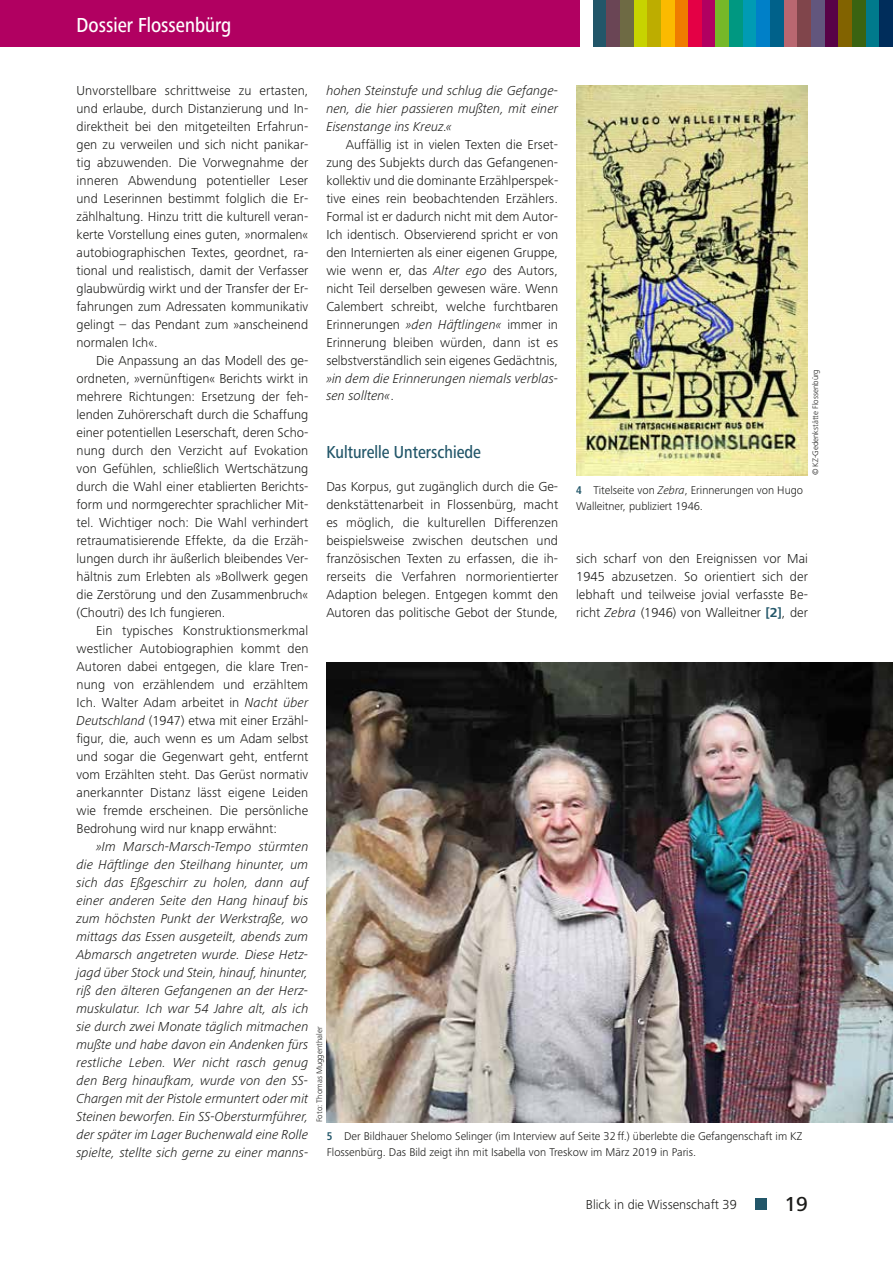
<style>
.page{position:relative;width:893px;height:1263px;background:#fff}
.page>*{position:absolute;margin:0;border:0;box-sizing:border-box;transform-origin:0 0}
.t1{font:500 21px "Frutiger Next LTW1 G";color:#fff;scale:.85 1}
.t2{font:500 21px "Frutiger Next LTW1 G";color:#1a1a18}
.t3{font:500 18px "Frutiger Next LTW1 G";color:#225669;scale:.85 1}
.t4{font:300 13.5px/18px "Frutiger Next LTW1 G";letter-spacing:.005em;color:#1a1a18;text-align:justify}
.t5{font:italic 300 13.5px/18px "Frutiger Next LTW1 G";color:#1a1a18;text-align:justify}
.t6{font:300 11.7px/16px "Frutiger Next LTW1 G";color:#1a1a18}
.t7{font:300 8.25px "Frutiger Next LTW1 G";color:#1a1a18}
.s1{font-style:italic}
.s2{font-style:normal}
.s3{font-family:"Frutiger Next Pro";font-weight:700;font-stretch:condensed;color:#225669}
.s4{font-family:"Frutiger Next Pro";font-weight:700;color:#225669}
</style>
<div class="page">
<div style="left:755px;top:1198px;width:11px;height:11px;background:#225669"></div>
<div style="left:593px;top:0;width:13px;height:47px;background:#225669"></div>
<div style="left:606px;top:0;width:14px;height:47px;background:#6a4555"></div>
<div style="left:620px;top:0;width:14px;height:47px;background:#6e6a44"></div>
<div style="left:634px;top:0;width:13px;height:47px;background:#c7d300"></div>
<div style="left:647px;top:0;width:14px;height:47px;background:#bdad00"></div>
<div style="left:661px;top:0;width:14px;height:47px;background:#fbba00"></div>
<div style="left:675px;top:0;width:13px;height:47px;background:#ef7c00"></div>
<div style="left:688px;top:0;width:14px;height:47px;background:#e40045"></div>
<div style="left:702px;top:0;width:14px;height:47px;background:#b10061"></div>
<div style="left:716px;top:0;width:13px;height:47px;background:#76b828"></div>
<div style="left:729px;top:0;width:14px;height:47px;background:#009881"></div>
<div style="left:743px;top:0;width:14px;height:47px;background:#009bb4"></div>
<div style="left:757px;top:0;width:13px;height:47px;background:#0080c8"></div>
<div style="left:770px;top:0;width:14px;height:47px;background:#00618a"></div>
<div style="left:784px;top:0;width:13px;height:47px;background:#b96770"></div>
<div style="left:797px;top:0;width:14px;height:47px;background:#80454b"></div>
<div style="left:811px;top:0;width:14px;height:47px;background:#62567d"></div>
<div style="left:825px;top:0;width:13px;height:47px;background:#580247"></div>
<div style="left:838px;top:0;width:14px;height:47px;background:#826300"></div>
<div style="left:852px;top:0;width:14px;height:47px;background:#3a6311"></div>
<div style="left:866px;top:0;width:13px;height:47px;background:#007a8c"></div>
<div style="left:879px;top:0;width:14px;height:47px;background:#002d5b"></div>
<div style="left:0;top:0;width:579px;height:47px;background:#b10061"></div>
<img style="left:326px;top:662px;width:567px;height:460px">
<img style="left:576px;top:85px;width:232px;height:390px">
<h1 class="t1" style="left:77px;top:13px;width:183px">Dossier Flossenbürg</h1>
<p class="t5" style="left:326px;top:81px;width:233px">hohen Steinstufe und schlug die Gefange&shy;nen, die hier passieren mußten, mit einer Eisenstange ins Kreuz.«</p>
<p class="t4" style="left:326px;top:135px;width:233px;text-indent:19px">Auffällig ist in vielen Texten die Erset&shy;zung des Subjekts durch das Gefangenen&shy;kollektiv und die dominante Erzählperspek&shy;tive eines rein beobachtenden Erzählers.<br>Formal ist er dadurch nicht mit dem Autor-Ich identisch. Observierend spricht er von den Internierten als einer eigenen Gruppe, wie wenn er, das <span class="s1">Alter ego</span> des Autors, nicht Teil derselben gewesen wäre. Wenn Calembert schreibt, welche furchtbaren Erinnerungen <span class="s1">»den Häftlingen«</span> immer in Erinnerung bleiben würden, dann ist es selbstverständlich sein eigenes Gedächtnis,</p>
<p class="t5" style="left:326px;top:369px;width:233px">»in dem die Erinnerungen niemals verblas&shy;sen sollten«<span class="s2">.</span></p>
<p class="t4" style="left:77px;top:81px;width:233px">Unvorstellbare schrittweise zu ertasten, und erlaube, durch Distanzierung und In&shy;direktheit bei den mitgeteilten Erfahrun&shy;gen zu verweilen und sich nicht panikar&shy;tig abzuwenden. Die Vorwegnahme der inneren Abwendung potentieller Leser und Leserinnen bestimmt folglich die Er&shy;zählhaltung. Hinzu tritt die kulturell veran&shy;kerte Vorstellung eines guten, »normalen« autobiographischen Textes, geordnet, ra&shy;tional und realistisch, damit der Verfasser glaubwürdig wirkt und der Transfer der Er&shy;fahrungen zum Adressaten kommunikativ gelingt – das Pendant zum »anscheinend normalen Ich«.</p>
<p class="t4" style="left:77px;top:351px;width:233px;text-indent:19px">Die Anpassung an das Modell des ge&shy;ordneten, »vernünftigen« Berichts wirkt in mehrere Richtungen: Ersetzung der feh&shy;lenden Zuhörerschaft durch die Schaffung einer potentiellen Leserschaft, deren Scho&shy;nung durch den Verzicht auf Evokation von Gefühlen, schließlich Wertschätzung durch die Wahl einer etablierten Berichts&shy;form und normgerechter sprachlicher Mit&shy;tel. Wichtiger noch: Die Wahl verhindert retraumatisierende Effekte, da die Erzäh&shy;lungen durch ihr äußerlich bleibendes Ver&shy;hältnis zum Erlebten als »Bollwerk gegen die Zerstörung und den Zusammenbruch« (Choutri) des Ich fungieren.</p>
<p class="t4" style="left:77px;top:621px;width:233px;text-indent:19px">Ein typisches Konstruktionsmerkmal westlicher Autobiographien kommt den Autoren dabei entgegen, die klare Tren&shy;nung von erzählendem und erzähltem Ich. Walter Adam arbeitet in <span class="s1">Nacht über Deutschland</span> (1947) etwa mit einer Erzähl&shy;figur, die, auch wenn es um Adam selbst und sogar die Gegenwart geht, entfernt vom Erzählten steht. Das Gerüst normativ anerkannter Distanz lässt eigene Leiden wie fremde erscheinen. Die persönliche Bedrohung wird nur knapp erwähnt:</p>
<p class="t5" style="left:77px;top:837px;width:233px;text-indent:19px">»Im Marsch-Marsch-Tempo stürmten die Häftlinge den Steilhang hinunter, um sich das Eßgeschirr zu holen, dann auf einer anderen Seite den Hang hinauf bis zum höchsten Punkt der Werkstraße, wo mittags das Essen ausgeteilt, abends zum Abmarsch angetreten wurde. Diese Hetz&shy;jagd über Stock und Stein, hinauf, hinunter, riß den älteren Gefangenen an der Herz&shy;muskulatur. Ich war 54 Jahre alt, als ich sie durch zwei Monate täglich mitmachen mußte und habe davon ein Andenken fürs restliche Leben. Wer nicht rasch genug den Berg hinaufkam, wurde von den SS-Chargen mit der Pistole ermuntert oder mit Steinen beworfen. Ein SS-Obersturmführer, der später im Lager Buchenwald eine Rolle spielte, stellte sich gerne zu einer manns-</p>
<p class="t7" style="left:811px;top:475px;width:108px;rotate:-90deg">© KZ-Gedenkstätte Flossenbürg</p>
<h2 class="t3" style="left:326px;top:442px;width:184px">Kulturelle Unterschiede</h2>
<p class="t4" style="left:326px;top:477px;width:233px">Das Korpus, gut zugänglich durch die Ge&shy;denkstättenarbeit in Flossenbürg, macht es möglich, die kulturellen Differenzen beispielsweise zwischen deutschen und französischen Texten zu erfassen, die ih&shy;rerseits die Verfahren normorientierter Adaption belegen. Entgegen kommt den Autoren das politische Gebot der Stunde,</p>
<p class="t6" style="left:576px;top:482px;width:229px"><span class="s3">4</span> Titelseite von <span class="s1">Zebra</span>, Erinnerungen von Hugo<br>Walleitner, publiziert 1946.</p>
<p class="t4" style="left:576px;top:549px;width:233px">sich scharf von den Ereignissen vor Mai 1945 abzusetzen. So orientiert sich der lebhaft und teilweise jovial verfasste Be&shy;richt <span class="s1">Zebra</span> (1946) von Walleitner <span class="s4">[2]</span>, der</p>
<p class="t7" style="left:315px;top:1122px;width:97px;rotate:-90deg">Foto: Thomas Muggenthaler</p>
<p class="t6" style="left:327px;top:1128px;width:477px"><span class="s3">5</span> Der Bildhauer Shelomo Selinger (im Interview auf Seite 32ff.) überlebte die Gefangenschaft im KZ<br>Flossenbürg. Das Bild zeigt ihn mit Isabella von Treskow im März 2019 in Paris.</p>
<p class="t4" style="left:586px;top:1195px;width:152px">Blick in die Wissenschaft 39</p>
<h1 class="t2" style="left:784px;top:1192px;width:25px">19</h1>
</div>
